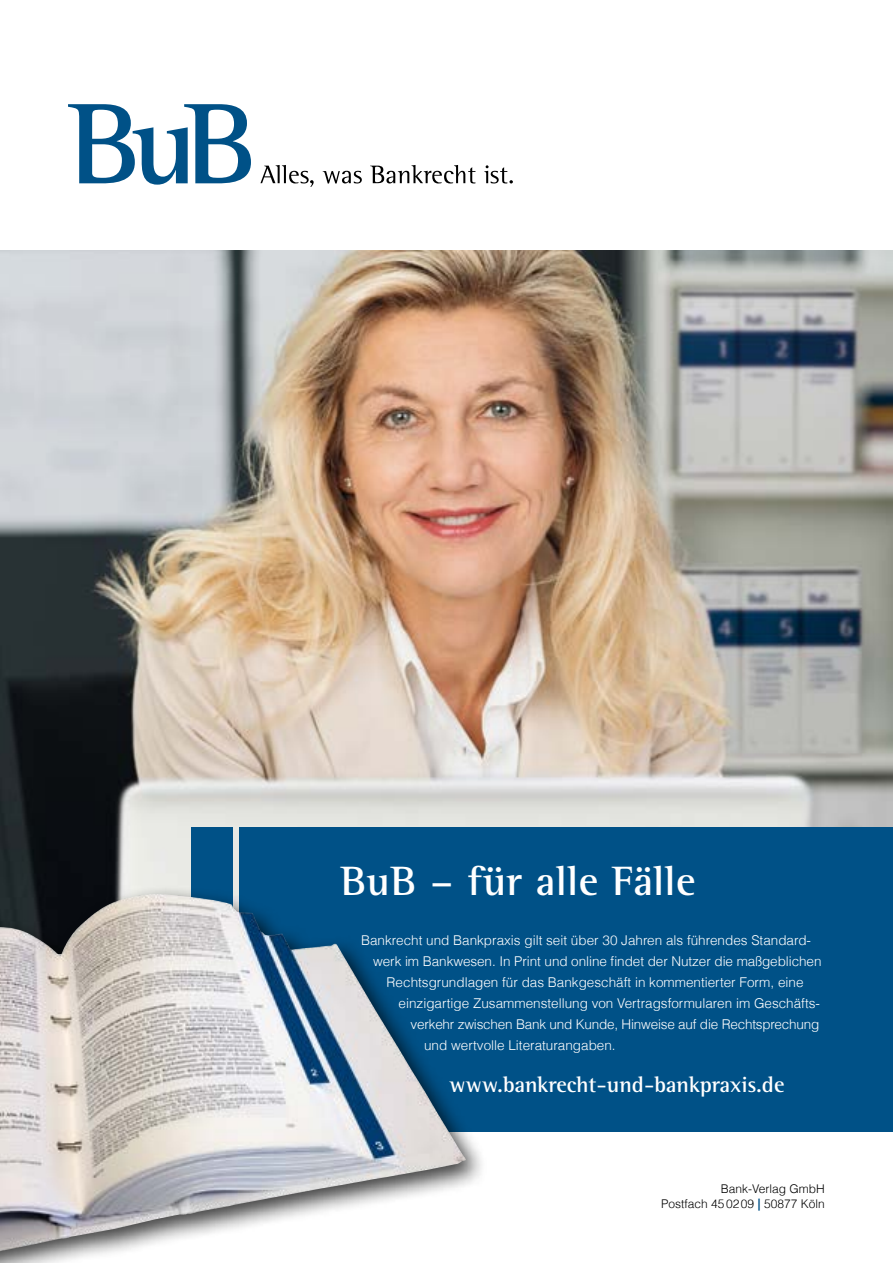
<style>
.page{position:relative;width:893px;height:1263px;background:#fff}
.page>*{position:absolute;margin:0;border:0;box-sizing:border-box;transform-origin:0 0}
.t1{font:700 42px "Rotis Semi Serif Pro";letter-spacing:.01em;color:#fff}
.t2{font:700 22.5px "Rotis Semi Serif Pro";color:#fff}
.t3{font:300 13.5px "Helvetica LT";color:#fff}
.t4{font:300 12px/14.4px "Helvetica LT";color:#000;text-align:right}
.s1{font-weight:700;color:#005187}
</style>
<div class="page">
<img style="left:0;top:251px;width:893px;height:633px">
<svg style="left:68px;top:104px;width:183px;height:81px"></svg>
<svg style="left:260px;top:165px;width:54px;height:22px"></svg>
<svg style="left:323px;top:171px;width:39px;height:12px"></svg>
<svg style="left:370px;top:165px;width:105px;height:18px"></svg>
<svg style="left:484px;top:165px;width:29px;height:18px"></svg>
<div style="left:240px;top:827px;width:653px;height:304px;background:#005187"></div>
<div style="left:191px;top:827px;width:41px;height:304px;background:#005187"></div>
<div style="left:0;top:884px;width:486px;height:379px;background:#000;opacity:.75"></div>
<img style="left:0;top:894px;width:466px;height:357px">
<h1 class="t1" style="left:340px;top:855px;width:357px">BuB – für alle Fälle</h1>
<p class="t3" style="left:361px;top:932px;width:451px">Bankrecht und Bankpraxis gilt seit über 30 Jahren als führendes Standard-</p>
<p class="t3" style="left:373px;top:953px;width:450px">werk im Bankwesen. In Print und online findet der Nutzer die maßgeblichen</p>
<p class="t3" style="left:387px;top:974px;width:418px">Rechtsgrundlagen für das Bankgeschäft in kommentierter Form, eine</p>
<p class="t3" style="left:399px;top:995px;width:423px">einzigartige Zusammenstellung von Vertragsformularen im Geschäfts-</p>
<p class="t3" style="left:411px;top:1016px;width:410px">verkehr zwischen Bank und Kunde, Hinweise auf die Rechtsprechung</p>
<p class="t3" style="left:424px;top:1037px;width:193px">und wertvolle Literaturangaben.</p>
<h2 class="t2" style="left:450px;top:1071px;width:336px">www.bankrecht-und-bankpraxis.de</h2>
<p class="t4" style="left:661px;top:1181px;width:165px">Bank-Verlag GmbH<br>Postfach 450209 <span class="s1">|</span> 50877 Köln</p>
</div>
